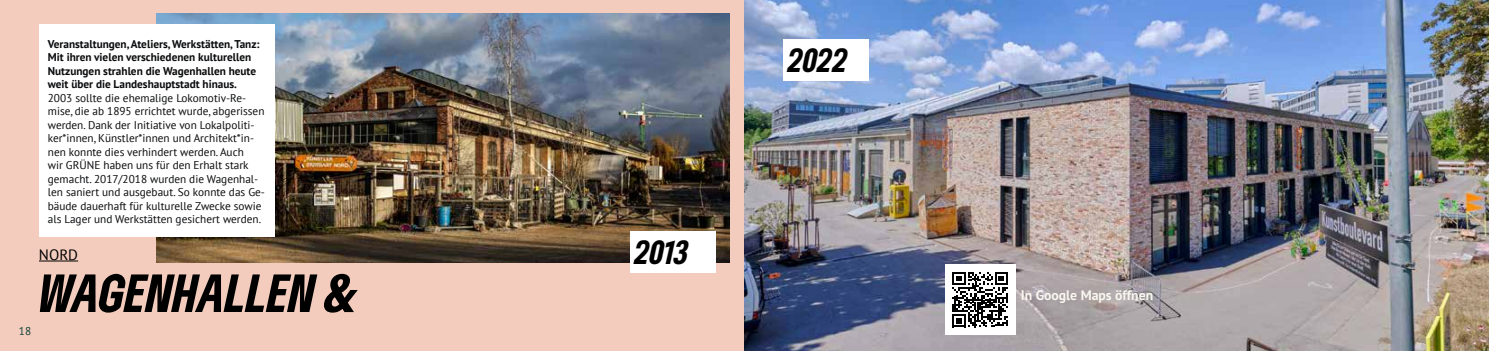
<style>
.page{position:relative;width:1489px;height:351px;background:#fff}
.page>*{position:absolute;margin:0;border:0;box-sizing:border-box;transform-origin:0 0}
.t1{font:italic 900 condensed 50px "Gruene Type";color:#000}
.t2{font:italic 900 condensed 31.25px "Gruene Type";letter-spacing:-.005em;color:#000}
.t3{font:15px "PT Sans";color:#000}
.t4{font:700 13.75px "PT Sans";color:#f9f7f0}
.t5{font:11.25px/13.5px "PT Sans";color:#090a0c}
.t6{font:700 11.25px/13.5px "PT Sans";color:#090a0c}
.t7{font:11.25px "PT Sans";color:#0e4235}
</style>
<div class="page">
<div style="left:0;top:0;width:755px;height:351px;background:#f3ccbd"></div>
<hr style="left:39px;top:260px;width:39px;height:1px;background:#000">
<img style="left:157px;top:13px;width:572px;height:249px">
<div style="left:39px;top:25px;width:236px;height:212px;background:#fff"></div>
<div style="left:630px;top:232px;width:85px;height:41px;background:#fff"></div>
<img style="left:744px;top:0;width:744px;height:351px">
<div style="left:783px;top:39px;width:85px;height:41px;background:#fff"></div>
<div style="left:944px;top:264px;width:71px;height:71px;background:#fff"></div>
<svg style="left:952px;top:272px;width:55px;height:55px"></svg>
<p class="t6" style="left:48px;top:37px;width:213px">Veranstaltungen, Ateliers, Werkstätten, Tanz:<br>Mit ihren vielen verschiedenen kulturellen Nutzungen strahlen die Wagenhallen heute weit über die Landeshauptstadt hinaus.</p>
<p class="t5" style="left:48px;top:91px;width:219px">2003 sollte die ehemalige Lokomotiv-Re&shy;mise, die ab 1895 errichtet wurde, abgerissen werden. Dank der Initiative von Lokalpoliti&shy;ker*innen, Künstler*innen und Architekt*in&shy;nen konnte dies verhindert werden. Auch<br>wir GRÜNE haben uns für den Erhalt stark gemacht. 2017/2018 wurden die Wagenhal&shy;len saniert und ausgebaut. So konnte das Ge&shy;bäude dauerhaft für kulturelle Zwecke sowie als Lager und Werkstätten gesichert werden.</p>
<p class="t7" style="left:19px;top:323px;width:14px">18</p>
<h3 class="t3" style="left:39px;top:245px;width:41px">NORD</h3>
<h1 class="t1" style="left:39px;top:260px;width:321px">WAGENHALLEN &amp;</h1>
<h2 class="t2" style="left:635px;top:232px;width:55px">2013</h2>
<h2 class="t2" style="left:788px;top:39px;width:61px">2022</h2>
<p class="t4" style="left:1020px;top:286px;width:134px">In Google Maps öffnen</p>
</div>
